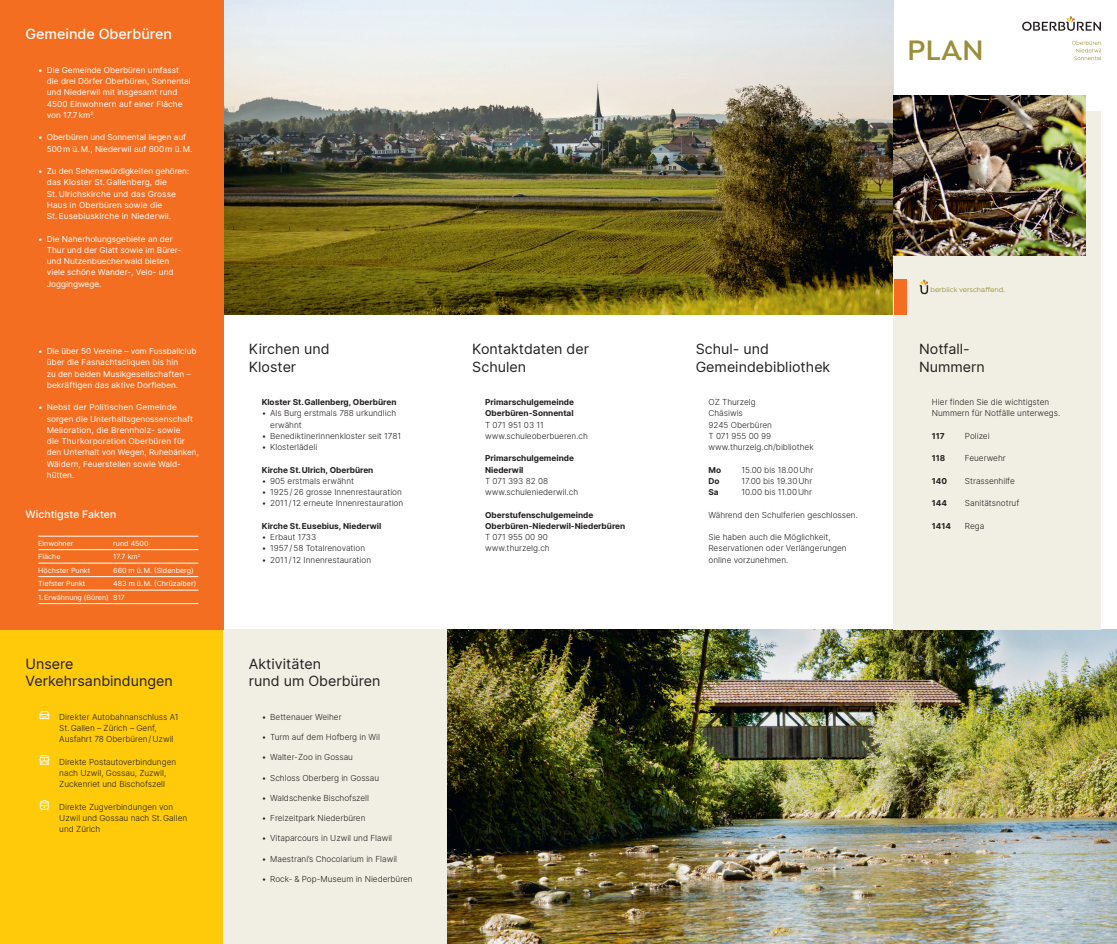
<style>
.page{position:relative;width:1117px;height:944px;background:#fff}
.page>*{position:absolute;margin:0;border:0;box-sizing:border-box;transform-origin:0 0}
.t1{font:600 30px "Isidora";color:#9a8e3a}
.t2{font:14.25px/17.6px "Inter";color:#231f20}
.t3{font:500 14.25px "Inter";color:#fff}
.t4{font:500 10.5px "Inter";color:#fff}
.t5{font:300 8.25px/11.2px "Inter";color:#231f20}
.t6{font:8.25px/11.2px "Inter";color:#fff}
.t7{font:700 8.25px/11.2px "Inter";color:#231f20}
.t8{font:500 7.2px "Isidora";letter-spacing:.01em;color:#9a8e3a}
.t9{font:7.12px/13.5px "Inter";color:#fff}
</style>
<div class="page">
<img style="left:446px;top:629px;width:670px;height:315px">
<img style="left:223px;top:0;width:670px;height:315px">
<div style="left:0;top:629px;width:223px;height:315px;background:#feca0a"></div>
<div style="left:893px;top:315px;width:207px;height:314px;background:#f1efe4"></div>
<div style="left:223px;top:629px;width:223px;height:315px;background:#f1efe4"></div>
<div style="left:893px;top:112px;width:207px;height:203px;background:#f1efe4"></div>
<svg style="left:1072px;top:41px;width:29px;height:19px"></svg>
<svg style="left:1022px;top:16px;width:78px;height:15px"></svg>
<div style="left:893px;top:280px;width:13px;height:35px;background:#f36e21"></div>
<svg style="left:919px;top:280px;width:8px;height:14px"></svg>
<img style="left:893px;top:96px;width:191px;height:159px">
<div style="left:0;top:0;width:223px;height:629px;background:#f36e21"></div>
<hr style="left:38px;top:536px;width:75px;height:1px;background:#fff">
<hr style="left:113px;top:536px;width:85px;height:1px;background:#fff">
<hr style="left:38px;top:549px;width:75px;height:1px;background:#fff">
<hr style="left:113px;top:549px;width:85px;height:1px;background:#fff">
<hr style="left:38px;top:563px;width:75px;height:1px;background:#fff">
<hr style="left:113px;top:563px;width:85px;height:1px;background:#fff">
<hr style="left:38px;top:576px;width:75px;height:1px;background:#fff">
<hr style="left:113px;top:576px;width:85px;height:1px;background:#fff">
<hr style="left:38px;top:590px;width:75px;height:1px;background:#fff">
<hr style="left:113px;top:590px;width:85px;height:1px;background:#fff">
<hr style="left:38px;top:603px;width:75px;height:1px;background:#fff">
<hr style="left:113px;top:603px;width:85px;height:1px;background:#fff">
<h2 class="t3" style="left:26px;top:24px;width:148px">Gemeinde Oberbüren</h2>
<p class="t6" style="left:47px;top:64px;width:145px;text-indent:-9px">• Die Gemeinde Oberbüren umfasst die drei Dörfer Oberbüren, Sonnental und Niederwil mit insgesamt rund<br>4500 Einwohnern auf einer Fläche von 17.7km<sup>2</sup>.</p>
<p class="t6" style="left:47px;top:132px;width:147px;text-indent:-8px">• Oberbüren und Sonnental liegen auf<br>500m ü.M., Niederwil auf 600m ü.M.</p>
<p class="t6" style="left:47px;top:165px;width:144px;text-indent:-9px">• Zu den Sehenswürdigkeiten gehören: das Kloster St.Gallenberg, die<br>St.Ulrichskirche und das Grosse<br>Haus in Oberbüren sowie die<br>St.Eusebiuskirche in Niederwil.</p>
<p class="t6" style="left:47px;top:233px;width:136px;text-indent:-9px">• Die Naherholungsgebiete an der<br>Thur und der Glatt sowie im Bürer&shy;und Nutzenbuecherwald bieten viele schöne Wander-, Velo- und<br>Joggingwege.</p>
<p class="t6" style="left:47px;top:345px;width:151px;text-indent:-9px">• Die über 50 Vereine – vom Fussballclub über die Fasnachtscliquen bis hin<br>zu den beiden Musikgesellschaften – bekräftigen das aktive Dorfleben.</p>
<p class="t6" style="left:47px;top:402px;width:154px;text-indent:-9px">• Nebst der Politischen Gemeinde sorgen die Unterhaltsgenossenschaft<br>Melioration, die Brennholz- sowie<br>die Thurkorporation Oberbüren für den Unterhalt von Wegen, Ruhebänken,<br>Wäldern, Feuerstellen sowie Wald&shy;hütten.</p>
<p class="t4" style="left:26px;top:507px;width:92px">Wichtigste Fakten</p>
<p class="t9" style="left:38px;top:536px;width:37px">Einwohner</p>
<p class="t9" style="left:113px;top:536px;width:37px">rund 4500</p>
<p class="t9" style="left:38px;top:550px;width:24px">Fläche</p>
<p class="t9" style="left:113px;top:550px;width:29px">17.7 km<sup>2</sup></p>
<p class="t9" style="left:38px;top:563px;width:54px">Höchster Punkt</p>
<p class="t9" style="left:113px;top:563px;width:82px">660 m ü.M. (Sidenberg)</p>
<p class="t9" style="left:38px;top:577px;width:49px">Tiefster Punkt</p>
<p class="t9" style="left:38px;top:577px;width:159px;text-indent:75px">483 m ü.M. (Chrüzalber)<br>1.Erwähnung (Büren) 817</p>
<h2 class="t2" style="left:26px;top:654px;width:149px">Unsere<br>Verkehrsanbindungen</h2>
<p class="t5" style="left:59px;top:711px;width:121px">Direkter Autobahnanschluss A1<br>St.Gallen – Zürich – Genf,<br>Ausfahrt 78 Oberbüren/Uzwil</p>
<p class="t5" style="left:59px;top:756px;width:118px">Direkte Postautoverbindungen nach Uzwil, Gossau, Zuzwil,<br>Zuckenriet und Bischofszell</p>
<p class="t5" style="left:59px;top:801px;width:129px">Direkte Zugverbindungen von<br>Uzwil und Gossau nach St.Gallen und Zürich</p>
<h2 class="t2" style="left:249px;top:340px;width:82px">Kirchen und<br>Kloster</h2>
<p class="t7" style="left:261px;top:396px;width:136px">Kloster St.Gallenberg, Oberbüren</p>
<p class="t5" style="left:270px;top:408px;width:127px;text-indent:-9px">• Als Burg erstmals 788 urkundlich erwähnt</p>
<p class="t5" style="left:261px;top:430px;width:141px">• Benediktinerinnenkloster seit 1781</p>
<p class="t5" style="left:261px;top:441px;width:57px">• Klosterlädeli</p>
<p class="t7" style="left:261px;top:464px;width:113px">Kirche St.Ulrich, Oberbüren</p>
<p class="t5" style="left:261px;top:475px;width:94px">• 905 erstmals erwähnt</p>
<p class="t5" style="left:261px;top:486px;width:142px">• 1925/26 grosse Innenrestauration</p>
<p class="t5" style="left:261px;top:498px;width:143px">• 2011 / 12 erneute Innenrestauration</p>
<p class="t7" style="left:261px;top:520px;width:121px">Kirche St.Eusebius, Niederwil</p>
<p class="t5" style="left:261px;top:531px;width:56px">• Erbaut 1733</p>
<p class="t5" style="left:261px;top:543px;width:105px">• 1957/58 Totalrenovation</p>
<p class="t5" style="left:262px;top:554px;width:111px">• 2011 / 12 Innenrestauration</p>
<h2 class="t2" style="left:249px;top:654px;width:133px">Aktivitäten<br>rund um Oberbüren</h2>
<p class="t5" style="left:261px;top:711px;width:81px">• Bettenauer Weiher</p>
<p class="t5" style="left:261px;top:731px;width:120px">• Turm auf dem Hofberg in Wil</p>
<p class="t5" style="left:261px;top:752px;width:93px">• Walter-Zoo in Gossau</p>
<p class="t5" style="left:261px;top:772px;width:119px">• Schloss Oberberg in Gossau</p>
<p class="t5" style="left:261px;top:792px;width:109px">• Waldschenke Bischofszell</p>
<p class="t5" style="left:261px;top:812px;width:105px">• Freizeitpark Niederbüren</p>
<p class="t5" style="left:261px;top:833px;width:132px">• Vitaparcours in Uzwil und Flawil</p>
<p class="t5" style="left:261px;top:853px;width:137px">• Maestrani’s Chocolarium in Flawil</p>
<p class="t5" style="left:261px;top:873px;width:152px">• Rock- &amp; Pop-Museum in Niederbüren</p>
<h2 class="t2" style="left:472px;top:340px;width:118px">Kontaktdaten der<br>Schulen</h2>
<p class="t7" style="left:485px;top:396px;width:90px">Primarschulgemeinde<br>Oberbüren-Sonnental</p>
<p class="t5" style="left:485px;top:419px;width:104px">T 071 951 03 11 www.schuleoberbueren.ch</p>
<p class="t7" style="left:485px;top:453px;width:90px">Primarschulgemeinde<br>Niederwil</p>
<p class="t5" style="left:485px;top:475px;width:95px">T 071 393 82 08 www.schuleniederwil.ch</p>
<p class="t7" style="left:485px;top:509px;width:142px">Oberstufenschulgemeinde<br>Oberbüren-Niederwil-Niederbüren</p>
<p class="t5" style="left:485px;top:531px;width:66px">T 071 955 00 90 www.thurzelg.ch</p>
<h1 class="t1" style="left:906px;top:33px;width:78px">PLAN</h1>
<p class="t8" style="left:930px;top:286px;width:76px">berblick verschaffend.</p>
<h2 class="t2" style="left:695px;top:340px;width:136px">Schul- und<br>Gemeindebibliothek</h2>
<h2 class="t2" style="left:918px;top:340px;width:67px">Notfall-<br>Nummern</h2>
<p class="t5" style="left:708px;top:396px;width:107px">OZ Thurzelg<br>Chäsiwis<br>9245 Oberbüren<br>T 071 955 00 99 www.thurzelg.ch/bibliothek</p>
<p class="t7" style="left:708px;top:464px;width:14px">Mo</p>
<p class="t5" style="left:741px;top:464px;width:73px">15.00 bis 18.00Uhr</p>
<p class="t7" style="left:708px;top:475px;width:13px">Do</p>
<p class="t5" style="left:741px;top:475px;width:72px">17.00 bis 19.30Uhr</p>
<p class="t7" style="left:708px;top:486px;width:12px">Sa</p>
<p class="t5" style="left:741px;top:486px;width:72px">10.00 bis 11.00Uhr</p>
<p class="t5" style="left:708px;top:509px;width:151px">Während den Schulferien geschlossen.</p>
<p class="t5" style="left:708px;top:531px;width:140px">Sie haben auch die Möglichkeit,<br>Reservationen oder Verlängerungen online vorzunehmen.</p>
<p class="t5" style="left:931px;top:396px;width:130px">Hier finden Sie die wichtigsten<br>Nummern für Notfälle unterwegs.</p>
<p class="t7" style="left:931px;top:430px;width:14px">117</p>
<p class="t5" style="left:964px;top:430px;width:26px">Polizei</p>
<p class="t7" style="left:931px;top:453px;width:15px">118</p>
<p class="t5" style="left:964px;top:453px;width:42px">Feuerwehr</p>
<p class="t7" style="left:931px;top:475px;width:17px">140</p>
<p class="t5" style="left:964px;top:475px;width:51px">Strassenhilfe</p>
<p class="t7" style="left:931px;top:498px;width:17px">144</p>
<p class="t5" style="left:964px;top:498px;width:56px">Sanitätsnotruf</p>
<p class="t7" style="left:931px;top:520px;width:21px">1414</p>
<p class="t5" style="left:964px;top:520px;width:21px">Rega</p>
</div>
